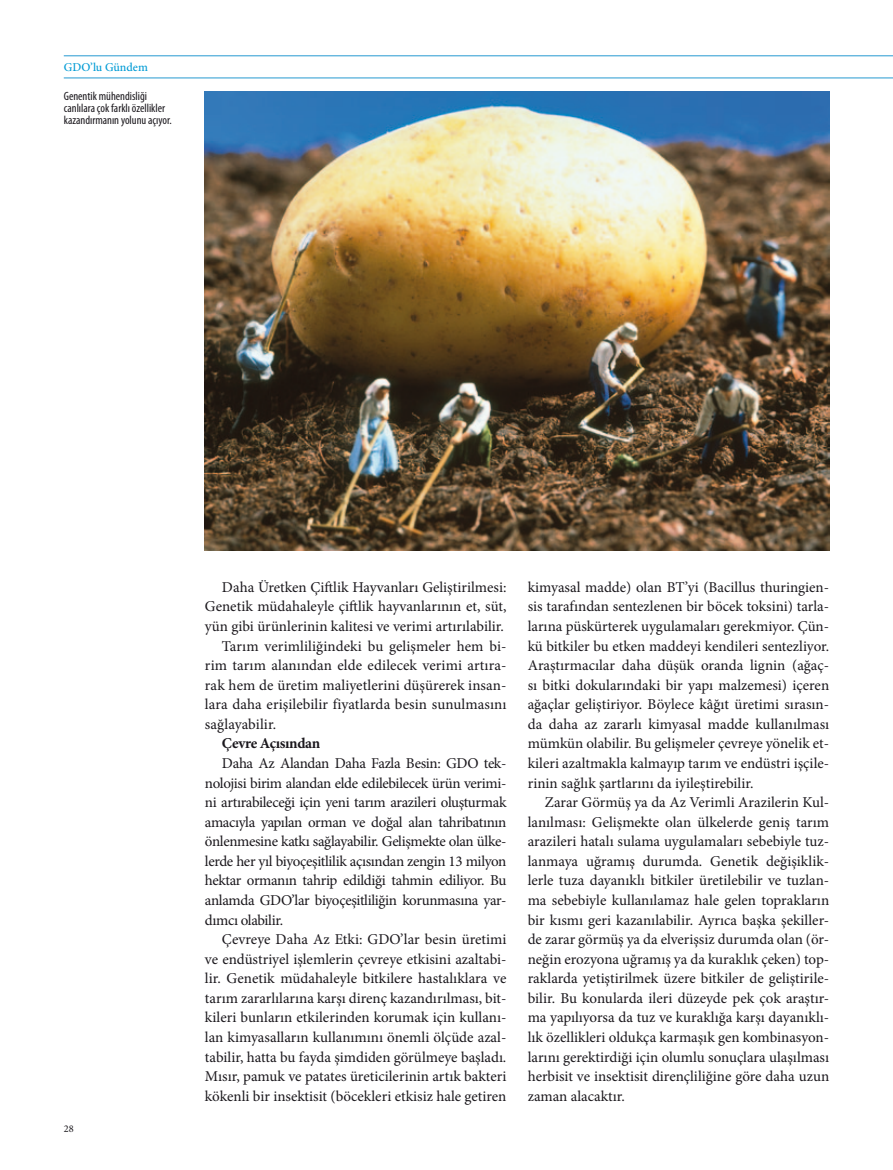
<style>
.page{position:relative;width:893px;height:1170px;background:#fff}
.page>*{position:absolute;margin:0;border:0;box-sizing:border-box;transform-origin:0 0}
.t1{font:15px/19.5px "Minion Pro";color:#1a171c;text-align:justify}
.t2{font:700 15px "Minion Pro";letter-spacing:-.025em;color:#1a171c}
.t3{font:condensed 12px/12px "Myriad Pro";color:#1a171c}
.t4{font:500 12px "Minion Pro";color:#009bd5}
.t5{font:10.35px "Minion Pro";color:#1a171c}
</style>
<div class="page">
<hr style="left:64px;top:78px;width:829px;height:1px;background:#2699d1">
<hr style="left:64px;top:56px;width:829px;height:1px;background:#2699d1">
<img style="left:205px;top:91px;width:624px;height:460px">
<p class="t4" style="left:64px;top:59px;width:86px">GDO’lu Gündem</p>
<p class="t3" style="left:64px;top:90px;width:109px">Genentik mühendisliği canlılara çok farklı özellikler kazandırmanın yolunu açıyor.</p>
<p class="t5" style="left:64px;top:1121px;width:11px">28</p>
<p class="t1" style="left:222px;top:577px;width:286px">Daha Üretken Çiftlik Hayvanları Geliştirilmesi:</p>
<p class="t1" style="left:205px;top:597px;width:303px">Genetik müdahaleyle çiftlik hayvanlarının et, süt,</p>
<p class="t1" style="left:205px;top:616px;width:300px">yün gibi ürünlerinin kalitesi ve verimi artırılabilir.</p>
<p class="t1" style="left:222px;top:636px;width:286px">Tarım verimliliğindeki bu gelişmeler hem bi-</p>
<p class="t1" style="left:205px;top:655px;width:303px">rim tarım alanından elde edilecek verimi artıra-</p>
<p class="t1" style="left:205px;top:675px;width:303px">rak hem de üretim maliyetlerini düşürerek insan-</p>
<p class="t1" style="left:205px;top:694px;width:303px">lara daha erişilebilir fiyatlarda besin sunulmasını</p>
<p class="t1" style="left:205px;top:714px;width:73px">sağlayabilir.</p>
<p class="t2" style="left:222px;top:733px;width:100px">Çevre Açısından</p>
<p class="t1" style="left:205px;top:753px;width:303px;text-indent:17px">Daha Az Alandan Daha Fazla Besin: GDO tek&shy;nolojisi birim alandan elde edilebilecek ürün verimi&shy;ni artırabileceği için yeni tarım arazileri oluşturmak amacıyla yapılan orman ve doğal alan tahribatının önlenmesine katkı sağlayabilir. Gelişmekte olan ülke&shy;lerde her yıl biyoçeşitlilik açısından zengin 13 milyon hektar ormanın tahrip edildiği tahmin ediliyor. Bu anlamda GDO’lar biyoçeşitliliğin korunmasına yar&shy;dımcı olabilir.</p>
<p class="t1" style="left:205px;top:929px;width:303px;text-indent:17px">Çevreye Daha Az Etki: GDO’lar besin üretimi ve endüstriyel işlemlerin çevreye etkisini azaltabi&shy;lir. Genetik müdahaleyle bitkilere hastalıklara ve tarım zararlılarına karşı direnç kazandırılması, bit&shy;kileri bunların etkilerinden korumak için kullanı&shy;lan kimyasalların kullanımını önemli ölçüde azal&shy;tabilir, hatta bu fayda şimdiden görülmeye başladı.<br>Mısır, pamuk ve patates üreticilerinin artık bakteri kökenli bir insektisit (böcekleri etkisiz hale getiren</p>
<p class="t1" style="left:528px;top:577px;width:303px">kimyasal madde) olan BT’yi (Bacillus thuringien&shy;sis tarafından sentezlenen bir böcek toksini) tarla&shy;larına püskürterek uygulamaları gerekmiyor. Çün&shy;kü bitkiler bu etken maddeyi kendileri sentezliyor.<br>Araştırmacılar daha düşük oranda lignin (ağaç&shy;sı bitki dokularındaki bir yapı malzemesi) içeren ağaçlar geliştiriyor. Böylece kâğıt üretimi sırasın&shy;da daha az zararlı kimyasal madde kullanılması mümkün olabilir. Bu gelişmeler çevreye yönelik et&shy;kileri azaltmakla kalmayıp tarım ve endüstri işçile&shy;rinin sağlık şartlarını da iyileştirebilir.</p>
<p class="t1" style="left:528px;top:792px;width:303px;text-indent:17px">Zarar Görmüş ya da Az Verimli Arazilerin Kul&shy;lanılması: Gelişmekte olan ülkelerde geniş tarım arazileri hatalı sulama uygulamaları sebebiyle tuz&shy;lanmaya uğramış durumda. Genetik değişiklik&shy;lerle tuza dayanıklı bitkiler üretilebilir ve tuzlan&shy;ma sebebiyle kullanılamaz hale gelen toprakların bir kısmı geri kazanılabilir. Ayrıca başka şekiller&shy;de zarar görmüş ya da elverişsiz durumda olan (ör&shy;neğin erozyona uğramış ya da kuraklık çeken) top&shy;raklarda yetiştirilmek üzere bitkiler de geliştirile&shy;bilir. Bu konularda ileri düzeyde pek çok araştır&shy;ma yapılıyorsa da tuz ve kuraklığa karşı dayanıklı&shy;lık özellikleri oldukça karmaşık gen kombinasyon&shy;larını gerektirdiği için olumlu sonuçlara ulaşılması herbisit ve insektisit dirençliliğine göre daha uzun zaman alacaktır.</p>
</div>
